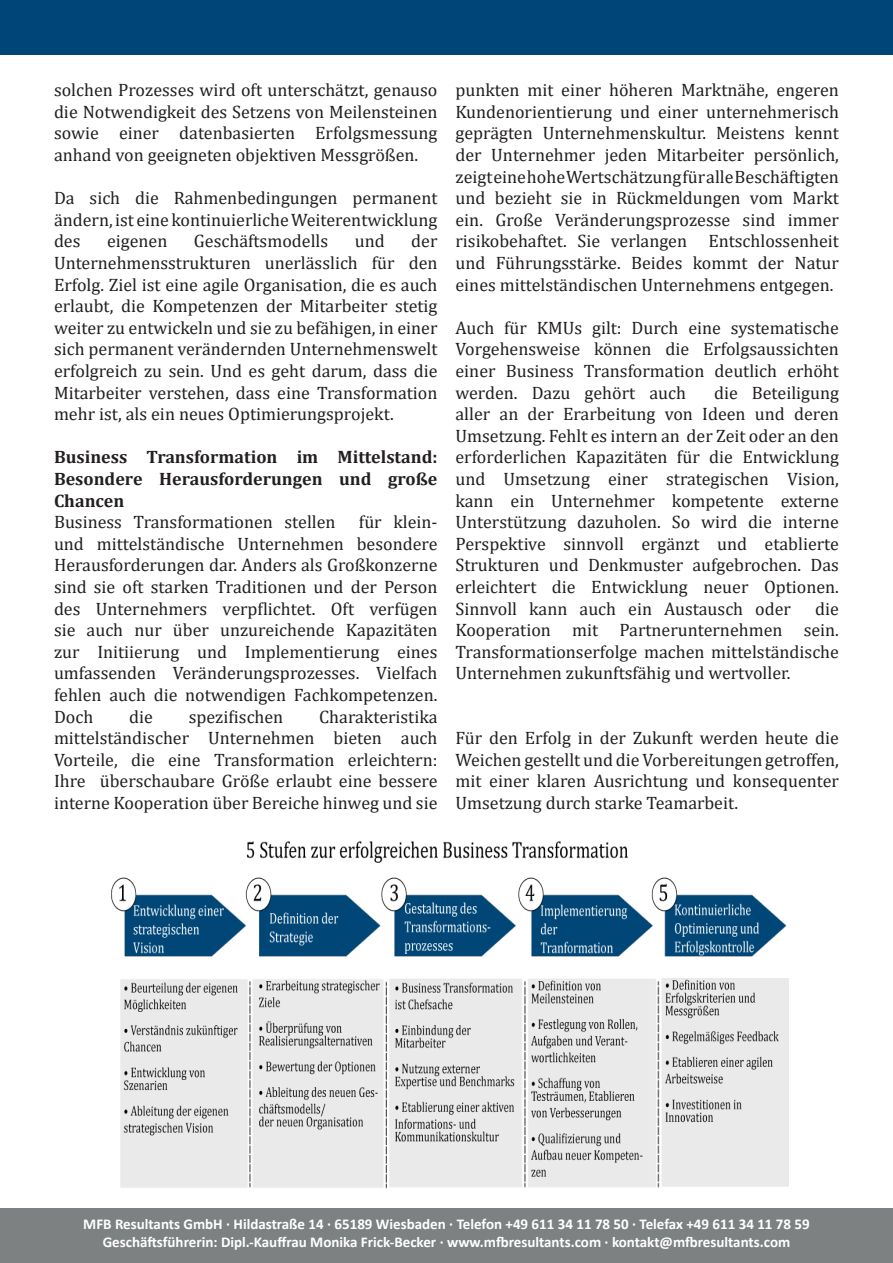
<style>
.page{position:relative;width:893px;height:1263px;background:#fff}
.page>*{position:absolute;margin:0;border:0;box-sizing:border-box;transform-origin:0 0}
.t1{font:18px/21.6px "Cambria";color:#231f20;text-align:justify}
.t2{font:700 18px/21.6px "Cambria";color:#231f20;text-align:justify}
.t3{font:700 15px "Calibri";color:#fff}
</style>
<div class="page">
<img style="left:112px;top:841px;width:676px;height:348px">
<div style="left:0;top:0;width:893px;height:54px;background:#004577"></div>
<div style="left:0;top:1209px;width:893px;height:54px;background:#7e8182"></div>
<p class="t1" style="left:54px;top:79px;width:385px">solchen Prozesses wird oft unterschätzt, genauso die Notwendigkeit des Setzens von Meilensteinen sowie einer datenbasierten Erfolgsmessung anhand von geeigneten objektiven Messgrößen.</p>
<p class="t1" style="left:54px;top:187px;width:385px">Da sich die Rahmenbedingungen permanent ändern, ist eine kontinuierliche Weiterentwicklung des</p>
<p class="t1" style="left:107px;top:230px;width:62px">eigenen</p>
<p class="t1" style="left:194px;top:230px;width:136px">Geschäftsmodells</p>
<p class="t1" style="left:355px;top:230px;width:31px">und</p>
<p class="t1" style="left:54px;top:230px;width:385px;text-indent:357px">der Unternehmensstrukturen unerlässlich für den Erfolg. Ziel ist eine agile Organisation, die es auch erlaubt, die Kompetenzen der Mitarbeiter stetig weiter zu entwickeln und sie zu befähigen, in einer sich permanent verändernden Unternehmenswelt erfolgreich zu sein. Und es geht darum, dass die Mitarbeiter verstehen, dass eine Transformation mehr ist, als ein neues Optimierungsprojekt.</p>
<p class="t2" style="left:54px;top:446px;width:385px">Business Transformation im Mittelstand:<br>Besondere Herausforderungen und große Chancen</p>
<p class="t1" style="left:54px;top:511px;width:283px">Business Transformationen stellen</p>
<p class="t1" style="left:54px;top:511px;width:385px;text-indent:305px">für klein&shy;und mittelständische Unternehmen besondere Herausforderungen dar. Anders als Großkonzerne sind sie oft starken Traditionen und der Person des Unternehmers verpflichtet. Oft verfügen sie auch nur über unzureichende Kapazitäten zur Initiierung und Implementierung eines umfassenden Veränderungsprozesses. Vielfach fehlen auch die notwendigen Fachkompetenzen.<br>Doch</p>
<p class="t1" style="left:129px;top:706px;width:25px">die</p>
<p class="t1" style="left:189px;top:706px;width:96px">spezifischen</p>
<p class="t1" style="left:54px;top:706px;width:385px;text-indent:265px">Charakteristika mittelständischer Unternehmen bieten auch Vorteile, die eine Transformation erleichtern:<br>Ihre überschaubare Größe erlaubt eine bessere interne Kooperation über Bereiche hinweg und sie</p>
<p class="t1" style="left:455px;top:79px;width:385px">punkten mit einer höheren Marktnähe, engeren Kundenorientierung und einer unternehmerisch geprägten Unternehmenskultur. Meistens kennt der Unternehmer jeden Mitarbeiter persönlich, zeigt eine hohe Wertschätzung für alle Beschäftigten und bezieht sie in Rückmeldungen vom Markt ein. Große Veränderungsprozesse sind immer risikobehaftet. Sie verlangen Entschlossenheit und Führungsstärke. Beides kommt der Natur eines mittelständischen Unternehmens entgegen.</p>
<p class="t1" style="left:455px;top:317px;width:385px">Auch für KMUs gilt: Durch eine systematische Vorgehensweise können die Erfolgsaussichten einer Business Transformation deutlich erhöht werden. Dazu gehört auch</p>
<p class="t1" style="left:455px;top:382px;width:385px;text-indent:258px">die Beteiligung aller an der Erarbeitung von Ideen und deren Umsetzung. Fehlt es intern an der Zeit oder an den erforderlichen Kapazitäten für die Entwicklung und Umsetzung einer strategischen Vision, kann ein Unternehmer kompetente externe Unterstützung dazuholen. So wird die interne Perspektive sinnvoll ergänzt und etablierte Strukturen und Denkmuster aufgebrochen. Das erleichtert die Entwicklung neuer Optionen.<br>Sinnvoll kann auch ein Austausch oder</p>
<p class="t1" style="left:455px;top:598px;width:385px;text-indent:360px">die Kooperation mit Partnerunternehmen sein.<br>Transformationserfolge machen mittelständische Unternehmen zukunftsfähig und wertvoller.</p>
<p class="t1" style="left:455px;top:727px;width:385px">Für den Erfolg in der Zukunft werden heute die Weichen gestellt und die Vorbereitungen getroffen, mit einer klaren Ausrichtung und konsequenter Umsetzung durch starke Teamarbeit.</p>
<p class="t3" style="left:83px;top:1214px;width:728px">MFB Resultants GmbH · Hildastraße 14 · 65189 Wiesbaden · Telefon +49 611 34 11 78 50 · Telefax +49 611 34 11 78 59</p>
<p class="t3" style="left:103px;top:1232px;width:689px">Geschäftsführerin: Dipl.-Kauffrau Monika Frick-Becker · www.mfbresultants.com · kontakt@mfbresultants.com</p>
</div>
